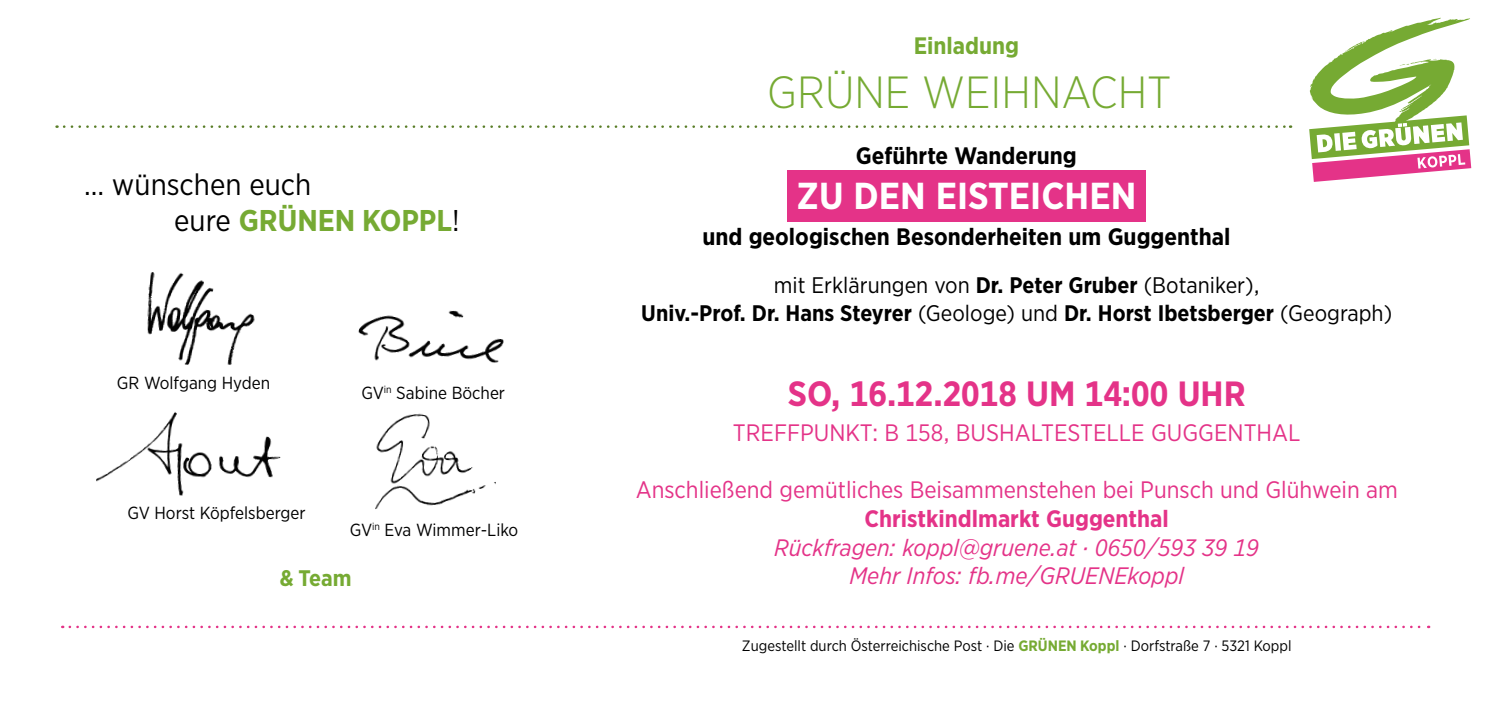
<style>
.page{position:relative;width:1489px;height:702px;background:#fff}
.page>*{position:absolute;margin:0;border:0;box-sizing:border-box;transform-origin:0 0}
.t1{font:300 45px "Gotham Narrow";color:#76aa33}
.t2{font:700 37.5px "Gotham Narrow";color:#fff}
.t3{font:700 35px "Gotham Narrow";color:#e43388}
.t4{font:30px/36px "Gotham Narrow";color:#000}
.t5{font:23.75px "Gotham Narrow";color:#e43388}
.t6{font:italic 23.75px/28.5px "Gotham Narrow";color:#e43388;text-align:center}
.t7{font:700 23.75px "Gotham Narrow";color:#000}
.t8{font:700 23.75px "Gotham Narrow";color:#e43388}
.t9{font:700 23.75px "Gotham Narrow";color:#76aa33}
.t10{font:700 22.5px/28.5px "Gotham Narrow";color:#000;text-align:center}
.t11{font:700 22.5px "Gotham Narrow";color:#76aa33}
.t12{font:17.5px "Gotham Narrow";color:#000}
.t13{font:15px "Gotham Narrow";color:#000}
.s1{font-weight:700;color:#76aa33}
.s2{font-weight:400}
</style>
<div class="page">
<div style="left:787px;top:170px;width:358px;height:51px;background:#e43388"></div>
<svg style="left:1309px;top:18px;width:161px;height:164px"></svg>
<img style="left:358px;top:310px;width:146px;height:53px">
<img style="left:375px;top:413px;width:121px;height:96px">
<img style="left:96px;top:412px;width:185px;height:84px">
<img style="left:147px;top:272px;width:108px;height:93px">
<svg style="left:64px;top:125px;width:1226px;height:3px"></svg>
<svg style="left:70px;top:625px;width:1358px;height:3px"></svg>
<h3 class="t4" style="left:174px;top:166px;width:287px;text-indent:-90px">… wünschen euch<br>eure <span class="s1">GRÜNEN KOPPL</span>!</h3>
<p class="t12" style="left:117px;top:372px;width:155px">GR Wolfgang Hyden</p>
<p class="t12" style="left:127px;top:502px;width:180px">GV Horst Köpfelsberger</p>
<p class="t12" style="left:361px;top:382px;width:145px">GV<sup>in</sup> Sabine Böcher</p>
<p class="t12" style="left:350px;top:519px;width:170px">GV<sup>in</sup> Eva Wimmer-Liko</p>
<p class="t11" style="left:280px;top:563px;width:73px">&amp; Team</p>
<p class="t9" style="left:913px;top:31px;width:107px">Einladung</p>
<h1 class="t1" style="left:767px;top:65px;width:406px">GRÜNE WEIHNACHT</h1>
<p class="t7" style="left:856px;top:140px;width:222px">Geführte Wanderung</p>
<h2 class="t2" style="left:796px;top:172px;width:341px">ZU DEN EISTEICHEN</h2>
<p class="t7" style="left:702px;top:221px;width:529px">und geologischen Besonderheiten um Guggenthal</p>
<p class="t10" style="left:641px;top:270px;width:752px"><span class="s2">mit Erklärungen von</span> Dr. Peter Gruber <span class="s2">(Botaniker),<br></span>Univ.-Prof. Dr. Hans Steyrer <span class="s2">(Geologe) und</span> Dr. Horst Ibetsberger <span class="s2">(Geograph)</span></p>
<h3 class="t3" style="left:787px;top:371px;width:459px">SO, 16.12.2018 UM 14:00 UHR</h3>
<p class="t5" style="left:733px;top:418px;width:569px">TREFFPUNKT: B 158, BUSHALTESTELLE GUGGENTHAL</p>
<p class="t5" style="left:635px;top:475px;width:763px">Anschließend gemütliches Beisammenstehen bei Punsch und Glühwein am</p>
<p class="t8" style="left:864px;top:503px;width:306px">Christkindlmarkt Guggenthal</p>
<p class="t6" style="left:774px;top:532px;width:486px">Rückfragen: koppl@gruene.at · 0650/593 39 19<br>Mehr Infos: fb.me/GRUENEkoppl</p>
<p class="t13" style="left:742px;top:636px;width:551px">Zugestellt durch Österreichische Post · Die <span class="s1">GRÜNEN Koppl</span> · Dorfstraße 7 · 5321 Koppl</p>
</div>
